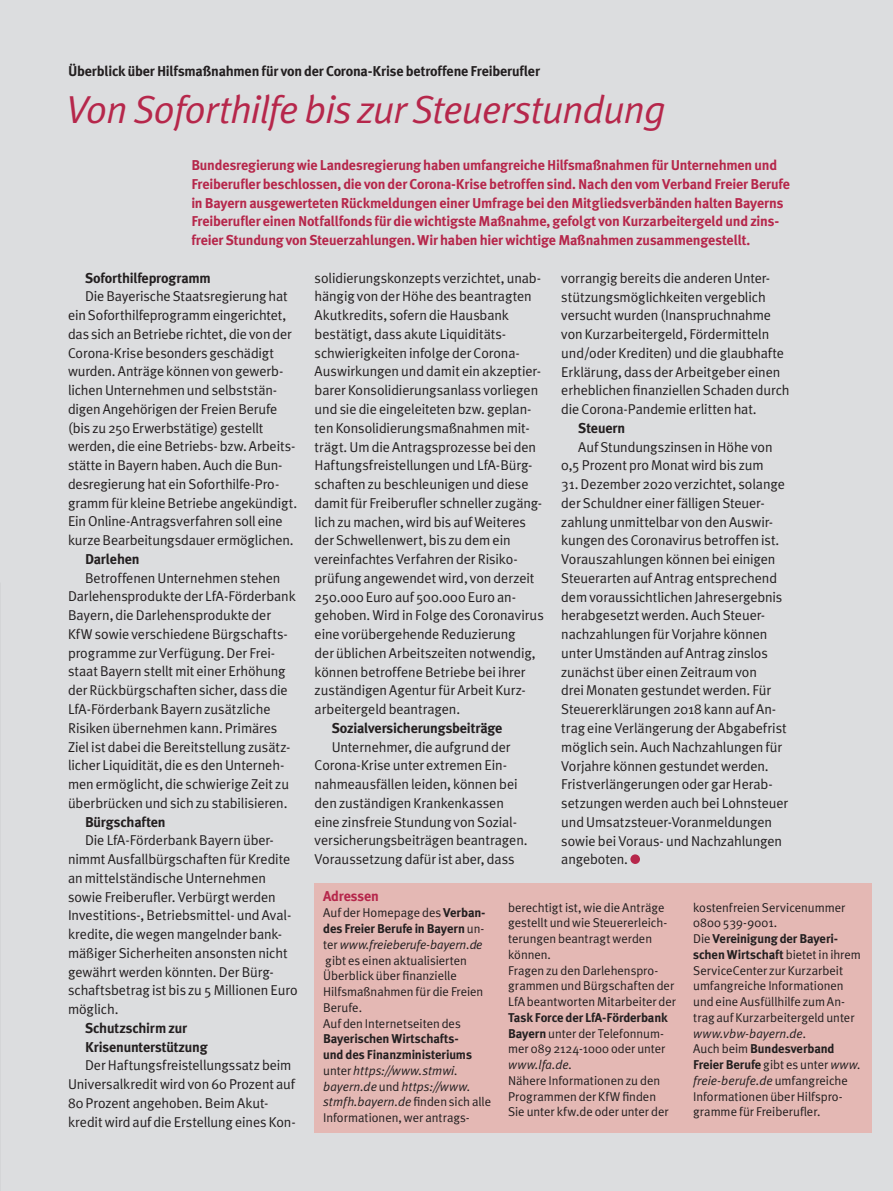
<style>
.page{position:relative;width:893px;height:1191px;background:#dcdddf}
.page>*{position:absolute;margin:0;border:0;box-sizing:border-box;transform-origin:0 0}
.t1{font:italic 39px "Meta Plus Normal";letter-spacing:-.02em;color:#b6274b}
.t2{font:14.25px/18.8px "Meta Plus Normal";letter-spacing:-.01em;color:#231f20}
.t3{font:700 14.25px/18.8px "Meta Plus";letter-spacing:-.015em;color:#b6274b}
.t4{font:700 14.25px/18.8px "Meta Plus";letter-spacing:-.01em;color:#231f20}
.t5{font:12.75px/15.8px "Meta Plus Normal";letter-spacing:-.005em;color:#231f20}
.t6{font:700 12.75px/15.8px "Meta Plus";letter-spacing:-.01em;color:#231f20}
.t7{font:italic 12.75px/15.8px "Meta Plus Normal";letter-spacing:.005em;color:#231f20}
.s1{font-family:"Meta Plus";font-weight:700}
.s2{font-family:"Meta Plus Normal";font-weight:400}
.s3{font-style:italic}
.s4{font-style:normal}
.s5{font-family:"Meta Plus Normal";font-weight:400;font-style:italic}
</style>
<div class="page">
<div style="left:630px;top:854px;width:10px;height:10px;background:#b6274b;border-radius:50%"></div>
<div style="left:315px;top:882px;width:557px;height:250px;background:#e4b8b4"></div>
<p class="t4" style="left:68px;top:62px;width:473px">Überblick über Hilfsmaßnahmen für von der Corona-Krise betroffene Freiberufler</p>
<h1 class="t1" style="left:66px;top:87px;width:601px">Von Soforthilfe bis zur Steuerstundung</h1>
<p class="t3" style="left:191px;top:156px;width:600px">Bundesregierung wie Landesregierung haben umfangreiche Hilfsmaßnahmen für Unternehmen und Freiberufler beschlossen, die von der Corona-Krise betroffen sind. Nach den vom Verband Freier Berufe in Bayern ausgewerteten Rückmeldungen einer Umfrage bei den Mitgliedsverbänden halten Bayerns Freiberufler einen Notfallfonds für die wichtigste Maßnahme, gefolgt von Kurzarbeitergeld und zins&shy;freier Stundung von Steuerzahlungen. Wir haben hier wichtige Maßnahmen zusammengestellt.</p>
<p class="t2" style="left:315px;top:268px;width:231px">solidierungskonzepts verzichtet, unab&shy;hängig von der Höhe des beantragten Akutkredits, sofern die Hausbank bestätigt, dass akute Liquiditäts&shy;schwierigkeiten infolge der Corona-Auswirkungen und damit ein akzeptier&shy;barer Konsolidierungsanlass vorliegen und sie die eingeleiteten bzw. geplan&shy;ten Konsolidierungsmaßnahmen mit&shy;trägt. Um die Antragsprozesse bei den Haftungsfreistellungen und LfA-Bürg&shy;schaften zu beschleunigen und diese damit für Freiberufler schneller zugäng&shy;lich zu machen, wird bis auf Weiteres der Schwellenwert, bis zu dem ein vereinfachtes Verfahren der Risiko&shy;prüfung angewendet wird, von derzeit 250.000 Euro auf 500.000 Euro an&shy;gehoben. Wird in Folge des Coronavirus eine vorübergehende Reduzierung<br>der üblichen Arbeitszeiten notwendig, können betroffene Betriebe bei ihrer zuständigen Agentur für Arbeit Kurz&shy;arbeitergeld beantragen.</p>
<p class="t4" style="left:332px;top:718px;width:172px">Sozialversicherungsbeiträge</p>
<p class="t2" style="left:315px;top:737px;width:214px;text-indent:17px">Unternehmer, die aufgrund der Corona-Krise unter extremen Ein&shy;nahmeausfällen leiden, können bei den zuständigen Krankenkassen eine zinsfreie Stundung von Sozial&shy;versicherungsbeiträgen beantragen.<br>Voraussetzung dafür ist aber, dass</p>
<p class="t4" style="left:85px;top:268px;width:127px">Soforthilfeprogramm</p>
<p class="t2" style="left:68px;top:287px;width:231px;text-indent:17px">Die Bayerische Staatsregierung hat ein Soforthilfeprogramm eingerichtet, das sich an Betriebe richtet, die von der Corona-Krise besonders geschädigt wurden. Anträge können von gewerb&shy;lichen Unternehmen und selbststän&shy;digen Angehörigen der Freien Berufe (bis zu 250 Erwerbstätige) gestellt werden, die eine Betriebs- bzw. Arbeits&shy;stätte in Bayern haben. Auch die Bun&shy;desregierung hat ein Soforthilfe-Pro&shy;gramm für kleine Betriebe angekündigt.<br>Ein Online-Antragsverfahren soll eine kurze Bearbeitungsdauer ermöglichen.</p>
<p class="t4" style="left:85px;top:549px;width:56px">Darlehen</p>
<p class="t2" style="left:68px;top:568px;width:229px;text-indent:17px">Betroffenen Unternehmen stehen Darlehensprodukte der LfA-Förderbank Bayern, die Darlehensprodukte der KfW sowie verschiedene Bürgschafts&shy;programme zur Verfügung. Der Frei&shy;staat Bayern stellt mit einer Erhöhung der Rückbürgschaften sicher, dass die LfA-Förderbank Bayern zusätzliche Risiken übernehmen kann. Primäres Ziel ist dabei die Bereitstellung zusätz&shy;licher Liquidität, die es den Unterneh&shy;men ermöglicht, die schwierige Zeit zu überbrücken und sich zu stabilisieren.</p>
<p class="t4" style="left:85px;top:812px;width:82px">Bürgschaften</p>
<p class="t2" style="left:68px;top:831px;width:231px;text-indent:17px">Die LfA-Förderbank Bayern über&shy;nimmt Ausfallbürgschaften für Kredite an mittelständische Unternehmen sowie Freiberufler. Verbürgt werden Investitions-, Betriebsmittel- und Aval&shy;kredite, die wegen mangelnder bank&shy;mäßiger Sicherheiten ansonsten nicht gewährt werden könnten. Der Bürg&shy;schaftsbetrag ist bis zu 5 Millionen Euro möglich.</p>
<p class="t4" style="left:85px;top:1018px;width:124px">Schutzschirm zur<br>Krisenunterstützung</p>
<p class="t2" style="left:68px;top:1056px;width:229px;text-indent:17px">Der Haftungsfreistellungssatz beim Universalkredit wird von 60 Prozent auf 80 Prozent angehoben. Beim Akut&shy;kredit wird auf die Erstellung eines Kon-</p>
<p class="t2" style="left:561px;top:268px;width:230px">vorrangig bereits die anderen Unter&shy;stützungsmöglichkeiten vergeblich versucht wurden (Inanspruchnahme von Kurzarbeitergeld, Fördermitteln und/oder Krediten) und die glaubhafte Erklärung, dass der Arbeitgeber einen erheblichen finanziellen Schaden durch die Corona-Pandemie erlitten hat.</p>
<p class="t4" style="left:578px;top:418px;width:48px">Steuern</p>
<p class="t2" style="left:561px;top:437px;width:213px;text-indent:17px">Auf Stundungszinsen in Höhe von<br>0,5 Prozent pro Monat wird bis zum</p>
<p class="t2" style="left:561px;top:474px;width:228px">31. Dezember 2020 verzichtet, solange der Schuldner einer fälligen Steuer&shy;zahlung unmittelbar von den Auswir&shy;kungen des Coronavirus betroffen ist.<br>Vorauszahlungen können bei einigen Steuerarten auf Antrag entsprechend dem voraussichtlichen Jahresergebnis herabgesetzt werden. Auch Steuer&shy;nachzahlungen für Vorjahre können unter Umständen auf Antrag zinslos zunächst über einen Zeitraum von<br>drei Monaten gestundet werden. Für Steuererklärungen 2018 kann auf An&shy;trag eine Verlängerung der Abgabefrist möglich sein. Auch Nachzahlungen für Vorjahre können gestundet werden.<br>Fristverlängerungen oder gar Herab&shy;setzungen werden auch bei Lohnsteuer und Umsatzsteuer-Voranmeldungen sowie bei Voraus- und Nachzahlungen angeboten.</p>
<p class="t5" style="left:508px;top:899px;width:169px">berechtigt ist, wie die Anträge gestellt und wie Steuererleich&shy;terungen beantragt werden können.<br>Fragen zu den Darlehenspro&shy;grammen und Bürgschaften der<br>LfA beantworten Mitarbeiter der</p>
<p class="t6" style="left:508px;top:1009px;width:161px">Task Force der LfA-Förderbank</p>
<p class="t5" style="left:508px;top:1025px;width:159px"><span class="s1">Bayern</span> unter der Telefonnum&shy;mer 089 2124-1000 oder unter</p>
<p class="t7" style="left:508px;top:1056px;width:66px">www.lfa.de.</p>
<p class="t5" style="left:508px;top:1072px;width:162px">Nähere Informationen zu den<br>Programmen der KfW finden<br>Sie unter kfw.de oder unter der</p>
<p class="t3" style="left:323px;top:887px;width:57px">Adressen</p>
<p class="t5" style="left:323px;top:904px;width:164px">Auf der Homepage des <span class="s1">Verban-</span></p>
<p class="t6" style="left:323px;top:920px;width:163px">des Freier Berufe in Bayern <span class="s2">un-</span></p>
<p class="t5" style="left:323px;top:936px;width:162px">ter <span class="s3">www.freieberufe-bayern.de </span>gibt es einen aktualisierten<br>Überblick über finanzielle<br>Hilfsmaßnahmen für die Freien<br>Berufe.<br>Auf den Internetseiten des</p>
<p class="t6" style="left:323px;top:1031px;width:150px">Bayerischen Wirtschafts&shy;und des Finanzministeriums</p>
<p class="t7" style="left:323px;top:1062px;width:169px"><span class="s4">unter</span> https://www.stmwi. bayern.de <span class="s4">und</span> https://www. stmfh.bayern.de <span class="s4">finden sich alle<br>Informationen, wer antrags-</span></p>
<p class="t5" style="left:693px;top:899px;width:154px">kostenfreien Servicenummer<br>0800 539-9001.</p>
<p class="t6" style="left:693px;top:930px;width:169px"><span class="s2">Die</span> Vereinigung der Bayeri&shy;schen Wirtschaft <span class="s2">bietet in ihrem</span></p>
<p class="t5" style="left:693px;top:962px;width:163px">ServiceCenter zur Kurzarbeit umfangreiche Informationen und eine Ausfüllhilfe zum An&shy;trag auf Kurzarbeitergeld unter</p>
<p class="t7" style="left:693px;top:1025px;width:115px">www.vbw-bayern.de.</p>
<p class="t6" style="left:693px;top:1041px;width:169px"><span class="s2">Auch beim</span> Bundesverband<br>Freier Berufe <span class="s2">gibt es unter</span> <span class="s5">www.</span></p>
<p class="t5" style="left:693px;top:1072px;width:156px"><span class="s3">freie-berufe.de</span> umfangreiche<br>Informationen über Hilfspro&shy;gramme für Freiberufler.</p>
</div>
